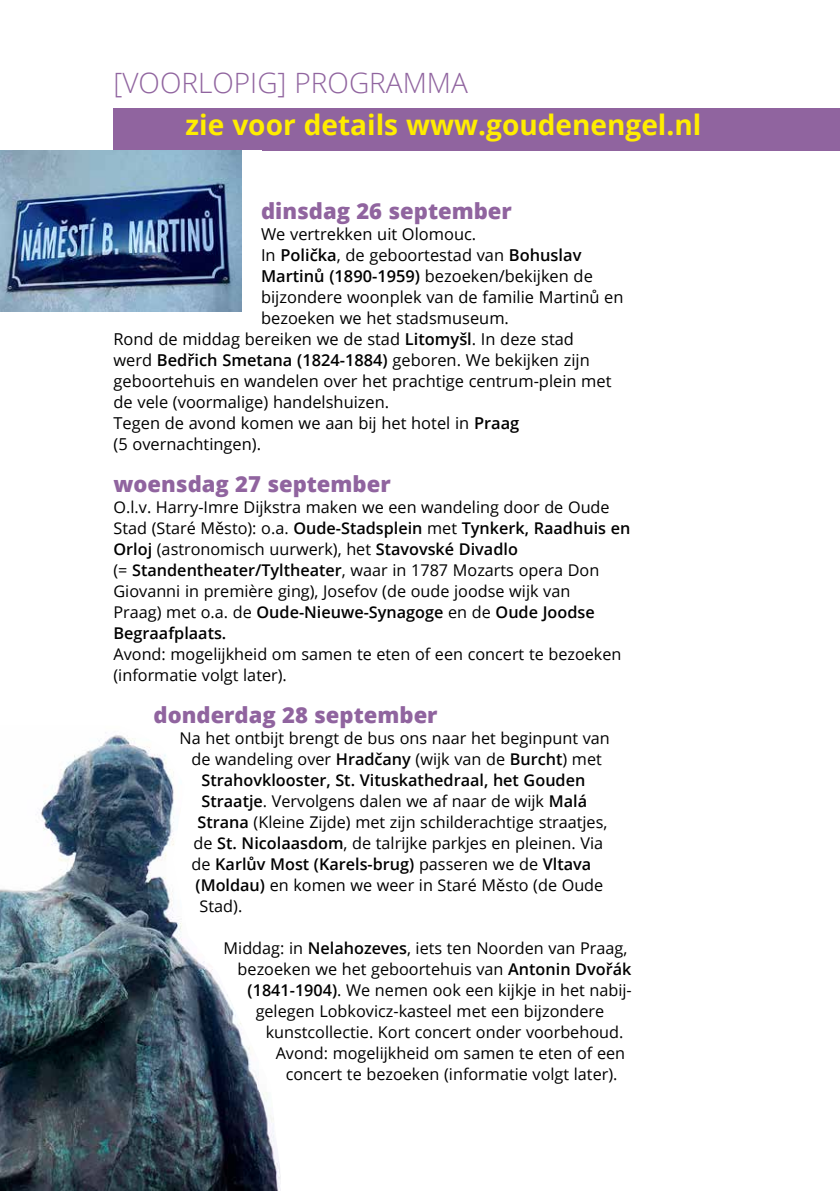
<style>
.page{position:relative;width:840px;height:1191px;background:#fff}
.page>*{position:absolute;margin:0;border:0;box-sizing:border-box;transform-origin:0 0}
.t1{font:700 28px "Open Sans";color:#ffed00}
.t2{font:300 28px "Open Sans";color:#90649f}
.t3{font:800 22px "Open Sans";color:#90649f}
.t4{font:16.4px "Open Sans";color:#000}
.t5{font:16.2px/21px "Open Sans";color:#000}
.t6{font:600 16.2px "Open Sans";color:#000}
.s1{font-weight:600}
.s2{font-weight:400}
</style>
<div class="page">
<div style="left:113px;top:108px;width:726px;height:42px;background:#90649f"></div>
<img style="left:0;top:150px;width:241px;height:162px">
<img style="left:0;top:732px;width:280px;height:459px">
<h1 class="t2" style="left:113px;top:64px;width:356px">[VOORLOPIG] PROGRAMMA</h1>
<h1 class="t1" style="left:185px;top:105px;width:517px">zie voor details www.goudenengel.nl</h1>
<h2 class="t3" style="left:261px;top:194px;width:252px">dinsdag 26 september</h2>
<p class="t4" style="left:261px;top:223px;width:216px">We vertrekken uit Olomouc.</p>
<p class="t4" style="left:261px;top:244px;width:322px">In <span class="s1">Polička</span>, de geboortestad van <span class="s1">Bohuslav</span></p>
<p class="t4" style="left:261px;top:265px;width:333px"><span class="s1">Martinů (1890-1959)</span> bezoeken/bekijken de</p>
<p class="t4" style="left:261px;top:286px;width:364px">bijzondere woonplek van de familie Martinů en</p>
<p class="t4" style="left:261px;top:307px;width:249px">bezoeken we het stadsmuseum.</p>
<p class="t4" style="left:113px;top:328px;width:461px">Rond de middag bereiken we de stad <span class="s1">Litomyšl</span>. In deze stad</p>
<p class="t4" style="left:113px;top:349px;width:477px">werd <span class="s1">Bedřich Smetana (1824-1884)</span> geboren. We bekijken zijn</p>
<p class="t4" style="left:113px;top:370px;width:499px">geboortehuis en wandelen over het prachtige centrum-plein met</p>
<p class="t4" style="left:113px;top:391px;width:277px">de vele (voormalige) handelshuizen.</p>
<p class="t4" style="left:113px;top:412px;width:407px">Tegen de avond komen we aan bij het hotel in <span class="s1">Praag</span></p>
<p class="t4" style="left:113px;top:433px;width:149px">(5 overnachtingen).</p>
<h2 class="t3" style="left:113px;top:467px;width:278px">woensdag 27 september</h2>
<p class="t5" style="left:113px;top:496px;width:518px">O.l.v. Harry-Imre Dijkstra maken we een wandeling door de Oude Stad (Staré Město): o.a. <span class="s1">Oude-Stadsplein</span> met <span class="s1">Tynkerk, Raadhuis en Orloj</span> (astronomisch uurwerk), het <span class="s1">Stavovské Divadlo<br></span>(= <span class="s1">Standentheater/Tyltheater</span>, waar in 1787 Mozarts opera Don Giovanni in première ging), Josefov (de oude joodse wijk van<br>Praag) met o.a. de <span class="s1">Oude-Nieuwe-Synagoge</span> en de <span class="s1">Oude Joodse Begraafplaats.</span></p>
<p class="t5" style="left:113px;top:643px;width:509px">Avond: mogelijkheid om samen te eten of een concert te bezoeken (informatie volgt later).</p>
<h2 class="t3" style="left:153px;top:698px;width:285px">donderdag 28 september</h2>
<p class="t5" style="left:179px;top:727px;width:431px">Na het ontbijt brengt de bus ons naar het beginpunt van</p>
<p class="t5" style="left:191px;top:748px;width:411px">de wandeling over <span class="s1">Hradčany</span> (wijk van de <span class="s1">Burcht</span>) met</p>
<p class="t6" style="left:201px;top:769px;width:385px">Strahovklooster, St. Vituskathedraal, het Gouden</p>
<p class="t5" style="left:201px;top:790px;width:387px"><span class="s1">Straatje</span>. Vervolgens dalen we af naar de wijk <span class="s1">Malá</span></p>
<p class="t5" style="left:197px;top:811px;width:411px"><span class="s1">Strana</span> (Kleine Zijde) met zijn schilderachtige straatjes,</p>
<p class="t5" style="left:193px;top:832px;width:411px">de <span class="s1">St. Nicolaasdom</span>, de talrijke parkjes en pleinen. Via</p>
<p class="t6" style="left:191px;top:853px;width:401px"><span class="s2">de</span> Karlův Most (Karels-brug) <span class="s2">passeren we de</span> Vltava</p>
<p class="t5" style="left:195px;top:874px;width:409px"><span class="s1">(Moldau)</span> en komen we weer in Staré Město (de Oude</p>
<p class="t5" style="left:199px;top:895px;width:44px">Stad).</p>
<p class="t5" style="left:223px;top:937px;width:405px">Middag: in <span class="s1">Nelahozeves</span>, iets ten Noorden van Praag,</p>
<p class="t5" style="left:237px;top:958px;width:395px">bezoeken we het geboortehuis van <span class="s1">Antonin Dvořák</span></p>
<p class="t5" style="left:247px;top:979px;width:385px"><span class="s1">(1841-1904)</span>. We nemen ook een kijkje in het nabij-</p>
<p class="t5" style="left:255px;top:1000px;width:350px">gelegen Lobkovicz-kasteel met een bijzondere</p>
<p class="t5" style="left:265px;top:1021px;width:359px">kunstcollectie. Kort concert onder voorbehoud.</p>
<p class="t5" style="left:275px;top:1042px;width:351px">Avond: mogelijkheid om samen te eten of een</p>
<p class="t5" style="left:285px;top:1063px;width:333px">concert te bezoeken (informatie volgt later).</p>
</div>
